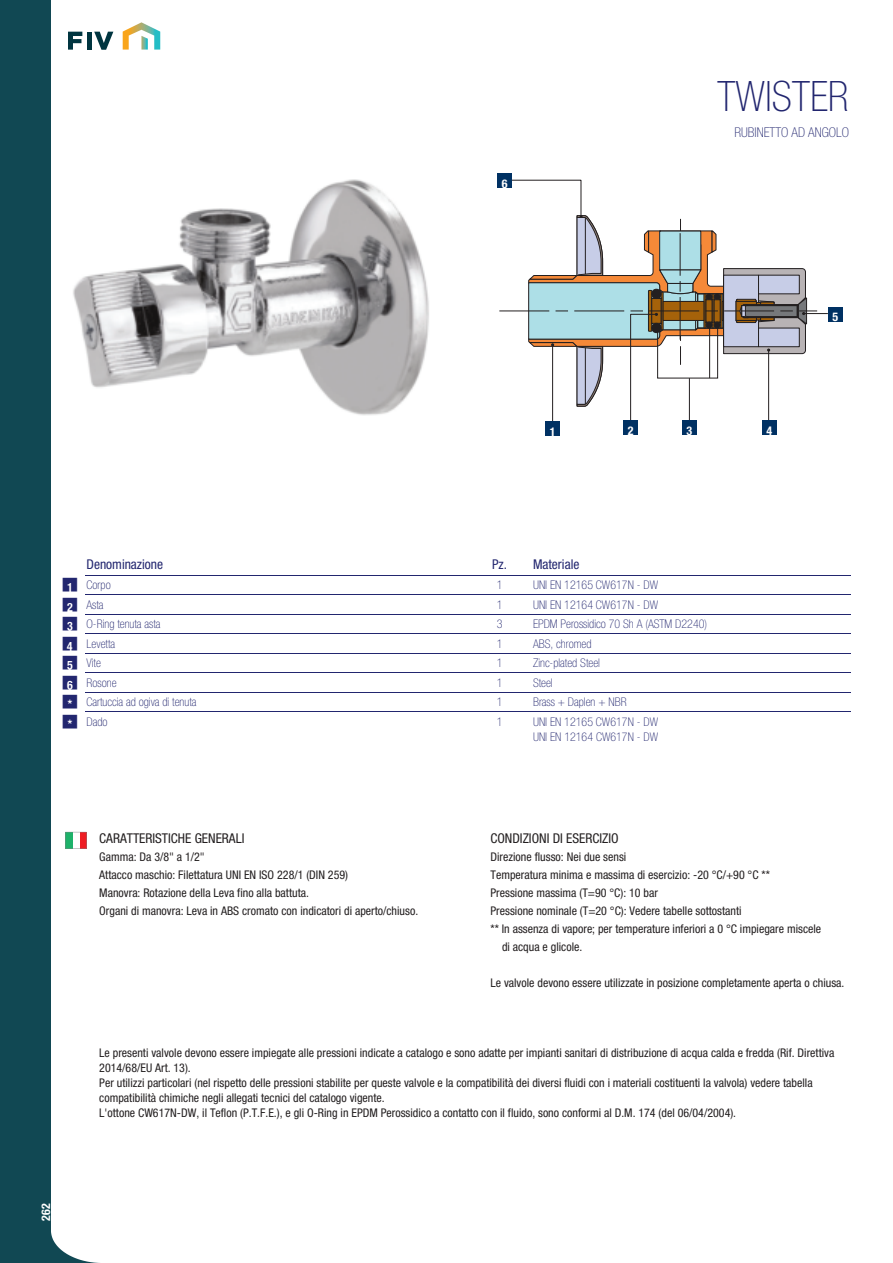
<style>
.page{position:relative;width:893px;height:1263px;background:#fff}
.page>*{position:absolute;margin:0;border:0;box-sizing:border-box;transform-origin:0 0}
.t1{font:100 condensed 42px "Helvetica Neue LT Std";color:#22266f}
.t2{font:condensed 13.5px "Helvetica Neue LT Std";color:#231f20}
.t3{font:condensed 13.5px "Helvetica Neue LT Std";color:#22266f}
.t4{font:100 condensed 13.5px "Helvetica Neue LT Std";color:#22266f}
.t5{font:condensed 12px/15px "Helvetica Neue LT Std";color:#231f20}
.t6{font:100 condensed 12px/15px "Helvetica Neue LT Std";color:#22266f}
.t7{font:700 condensed 12px "Helvetica Neue";color:#fff}
.t8{font:700 condensed 12px "Helvetica Neue LT Std";color:#fff}
.s1{font-family:"Emmeti";font-weight:700;font-stretch:normal}
</style>
<div class="page">
<div style="left:0;top:0;width:51px;height:1263px;background:#114853"></div>
<svg style="left:51px;top:1232px;width:49px;height:31px"></svg>
<svg style="left:123px;top:22px;width:37px;height:28px"></svg>
<svg style="left:68px;top:32px;width:14px;height:18px"></svg>
<div style="left:87px;top:32px;width:5px;height:18px;background:#003540"></div>
<svg style="left:94px;top:32px;width:19px;height:18px"></svg>
<hr style="left:85px;top:575px;width:765px;height:1px;background:#22266f">
<hr style="left:85px;top:595px;width:765px;height:1px;background:#22266f">
<hr style="left:85px;top:614px;width:765px;height:1px;background:#22266f">
<hr style="left:85px;top:634px;width:765px;height:1px;background:#22266f">
<hr style="left:85px;top:653px;width:765px;height:1px;background:#22266f">
<hr style="left:85px;top:673px;width:765px;height:1px;background:#22266f">
<hr style="left:85px;top:692px;width:765px;height:1px;background:#22266f">
<hr style="left:85px;top:712px;width:765px;height:1px;background:#22266f">
<img style="left:73px;top:179px;width:356px;height:237px">
<svg style="left:499px;top:179px;width:329px;height:242px"></svg>
<div style="left:828px;top:307px;width:15px;height:14px;background:#003163"></div>
<div style="left:545px;top:421px;width:15px;height:15px;background:#003163"></div>
<div style="left:682px;top:420px;width:15px;height:15px;background:#003163"></div>
<div style="left:762px;top:420px;width:15px;height:15px;background:#003163"></div>
<div style="left:623px;top:420px;width:15px;height:15px;background:#003163"></div>
<div style="left:497px;top:173px;width:15px;height:15px;background:#003163"></div>
<svg style="left:65px;top:832px;width:22px;height:17px"></svg>
<p class="t7" style="left:502px;top:179px;width:7px">6</p>
<h1 class="t1" style="left:718px;top:81px;width:133px">TWISTER</h1>
<p class="t4" style="left:734px;top:128px;width:116px">RUBINETTO AD ANGOLO</p>
<p class="t7" style="left:550px;top:427px;width:7px">1</p>
<p class="t7" style="left:627px;top:427px;width:7px">2</p>
<p class="t7" style="left:686px;top:427px;width:7px">3</p>
<p class="t7" style="left:766px;top:426px;width:7px">4</p>
<p class="t7" style="left:833px;top:313px;width:7px">5</p>
<p class="t3" style="left:87px;top:560px;width:78px">Denominazione</p>
<p class="t3" style="left:492px;top:560px;width:89px">Pz. Materiale</p>
<p class="t6" style="left:63px;top:579px;width:49px"><span class="s1">1</span> Corpo</p>
<p class="t6" style="left:497px;top:579px;width:7px">1</p>
<p class="t6" style="left:533px;top:579px;width:127px">UNI EN 12165 CW617N - DW</p>
<p class="t6" style="left:63px;top:598px;width:42px"><span class="s1">2</span> Asta</p>
<p class="t6" style="left:497px;top:598px;width:7px">1</p>
<p class="t6" style="left:533px;top:598px;width:127px">UNI EN 12164 CW617N - DW</p>
<p class="t6" style="left:63px;top:618px;width:99px"><span class="s1">3</span> O-Ring tenuta asta</p>
<p class="t6" style="left:497px;top:618px;width:7px">3</p>
<p class="t6" style="left:533px;top:618px;width:176px">EPDM Perossidico 70 Sh A (ASTM D2240)</p>
<p class="t6" style="left:63px;top:637px;width:54px"><span class="s1">4</span> Levetta</p>
<p class="t6" style="left:497px;top:637px;width:7px">1</p>
<p class="t6" style="left:533px;top:637px;width:60px">ABS, chromed</p>
<p class="t6" style="left:63px;top:657px;width:39px"><span class="s1">5</span> Vite</p>
<p class="t6" style="left:497px;top:657px;width:7px">1</p>
<p class="t6" style="left:533px;top:657px;width:69px">Zinc-plated Steel</p>
<p class="t6" style="left:63px;top:676px;width:55px"><span class="s1">6</span> Rosone</p>
<p class="t6" style="left:497px;top:676px;width:7px">1</p>
<p class="t6" style="left:533px;top:676px;width:21px">Steel</p>
<p class="t6" style="left:63px;top:696px;width:135px"><span class="s1">*</span> Cartuccia ad ogiva di tenuta</p>
<p class="t6" style="left:497px;top:696px;width:7px">1</p>
<p class="t6" style="left:533px;top:696px;width:95px">Brass + Daplen + NBR</p>
<p class="t6" style="left:63px;top:715px;width:46px"><span class="s1">*</span> Dado</p>
<p class="t6" style="left:497px;top:715px;width:7px">1</p>
<p class="t6" style="left:533px;top:715px;width:127px">UNI EN 12165 CW617N - DW<br>UNI EN 12164 CW617N - DW</p>
<p class="t8" style="left:42px;top:1220px;width:19px;rotate:-90deg">262</p>
<p class="t2" style="left:99px;top:833px;width:147px">CARATTERISTICHE GENERALI</p>
<p class="t5" style="left:99px;top:849px;width:320px;line-height:18px">Gamma: Da 3/8" a 1/2"<br>Attacco maschio: Filettatura UNI EN ISO 228/1 (DIN 259)<br>Manovra: Rotazione della Leva fino alla battuta.<br>Organi di manovra: Leva in ABS cromato con indicatori di aperto/chiuso.</p>
<p class="t2" style="left:490px;top:833px;width:130px">CONDIZIONI DI ESERCIZIO</p>
<p class="t5" style="left:490px;top:850px;width:137px">Direzione flusso: Nei due sensi</p>
<p class="t5" style="left:490px;top:868px;width:281px">Temperatura minima e massima di esercizio: -20 °C/+90 °C **</p>
<p class="t5" style="left:490px;top:886px;width:169px">Pressione massima (T=90 °C): 10 bar</p>
<p class="t5" style="left:490px;top:904px;width:253px">Pressione nominale (T=20 °C): Vedere tabelle sottostanti</p>
<p class="t5" style="left:490px;top:922px;width:332px">** In assenza di vapore; per temperature inferiori a 0 °C impiegare miscele</p>
<p class="t5" style="left:502px;top:940px;width:82px">di acqua e glicole.</p>
<p class="t5" style="left:490px;top:976px;width:355px">Le valvole devono essere utilizzate in posizione completamente aperta o chiusa.</p>
<p class="t5" style="left:99px;top:1046px;width:737px">Le presenti valvole devono essere impiegate alle pressioni indicate a catalogo e sono adatte per impianti sanitari di distribuzione di acqua calda e fredda (Rif. Direttiva 2014/68/EU Art. 13).<br>Per utilizzi particolari (nel rispetto delle pressioni stabilite per queste valvole e la compatibilità dei diversi fluidi con i materiali costituenti la valvola) vedere tabella compatibilità chimiche negli allegati tecnici del catalogo vigente.<br>L'ottone CW617N-DW, il Teflon (P.T.F.E.), e gli O-Ring in EPDM Perossidico a contatto con il fluido, sono conformi al D.M. 174 (del 06/04/2004).</p>
</div>
